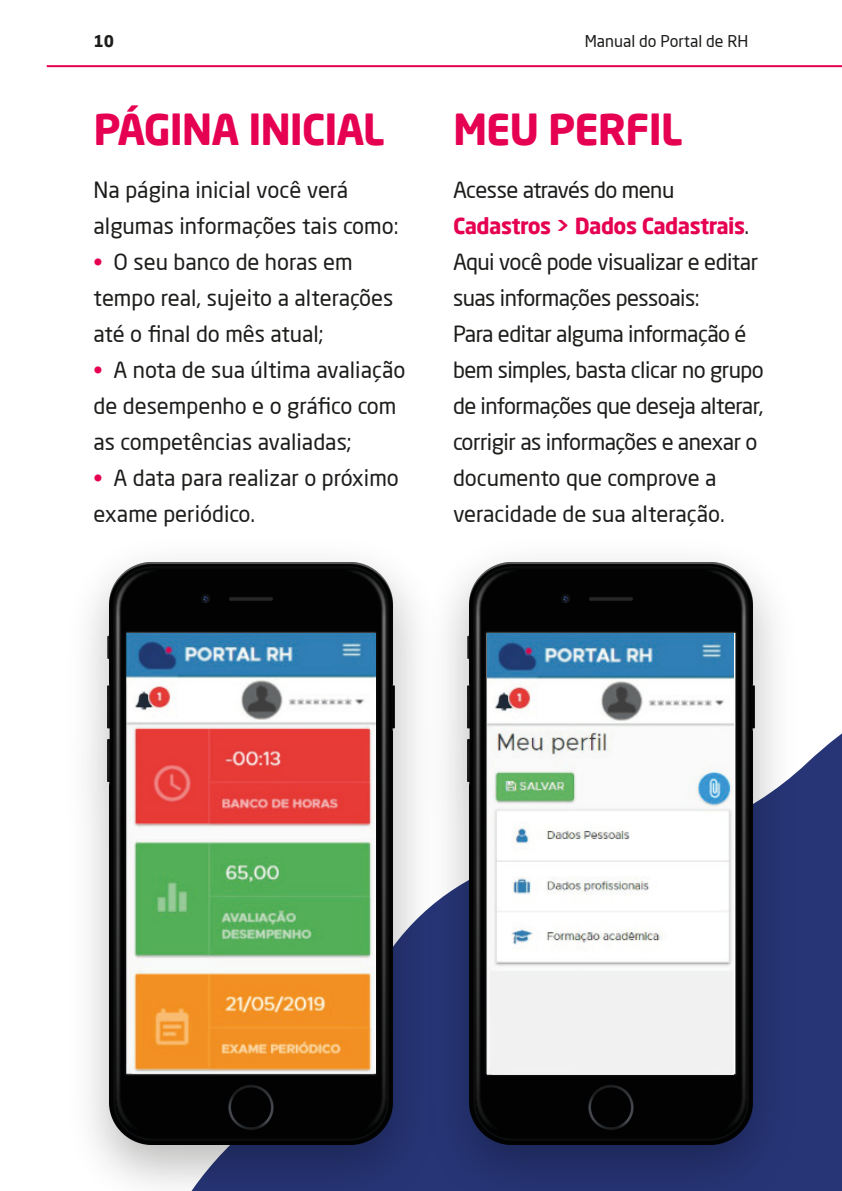
<style>
.page{position:relative;width:842px;height:1191px;background:#fff}
.page>*{position:absolute;margin:0;border:0;box-sizing:border-box;transform-origin:0 0}
.t1{font:700 42px "Neo Sans Pro";letter-spacing:-.025em;color:#e50051}
.t2{font:22px/36px "Neo Sans Pro";letter-spacing:-.02em;color:#1d1d1b}
.t3{font:22px/36px "Neo Sans Pro";color:#1d1d1b}
.t4{font:16px "Neo Sans Pro";color:#1d1d1b}
.t5{font:700 16px "Neo Sans Pro";color:#1d1d1b}
.s1{color:#e50051}
.s2{font-weight:700;color:#e50051}
</style>
<div class="page">
<hr style="left:47px;top:65px;width:795px;height:2px;background:#e50051">
<div style="left:813px;top:733px;width:29px;height:458px;background:#273577"></div>
<img style="left:88px;top:561px;width:317px;height:630px">
<img style="left:108px;top:562px;width:287px;height:582px">
<img style="left:127px;top:633px;width:249px;height:441px">
<img style="left:405px;top:561px;width:408px;height:630px">
<img style="left:467px;top:562px;width:287px;height:582px">
<img style="left:488px;top:633px;width:246px;height:441px">
<p class="t5" style="left:94px;top:31px;width:22px">10</p>
<p class="t4" style="left:585px;top:31px;width:165px">Manual do Portal de RH</p>
<h1 class="t1" style="left:94px;top:102px;width:292px">PÁGINA INICIAL</h1>
<p class="t3" style="left:94px;top:171px;width:306px">Na página inicial você verá algumas informações tais como:</p>
<p class="t3" style="left:94px;top:243px;width:301px"><span class="s1">•</span> O seu banco de horas em tempo real, sujeito a alterações até o final do mês atual;</p>
<p class="t3" style="left:94px;top:351px;width:313px"><span class="s1">•</span> A nota de sua última avaliação de desempenho e o gráfico com as competências avaliadas;</p>
<p class="t3" style="left:94px;top:459px;width:307px"><span class="s1">•</span> A data para realizar o próximo exame periódico.</p>
<h1 class="t1" style="left:453px;top:102px;width:231px">MEU PERFIL</h1>
<p class="t2" style="left:453px;top:171px;width:312px">Acesse através do menu<br><span class="s2">Cadastros &gt; Dados Cadastrais</span>.<br>Aqui você pode visualizar e editar suas informações pessoais:<br>Para editar alguma informação é bem simples, basta clicar no grupo de informações que deseja alterar, corrigir as informações e anexar o documento que comprove a veracidade de sua alteração.</p>
</div>
